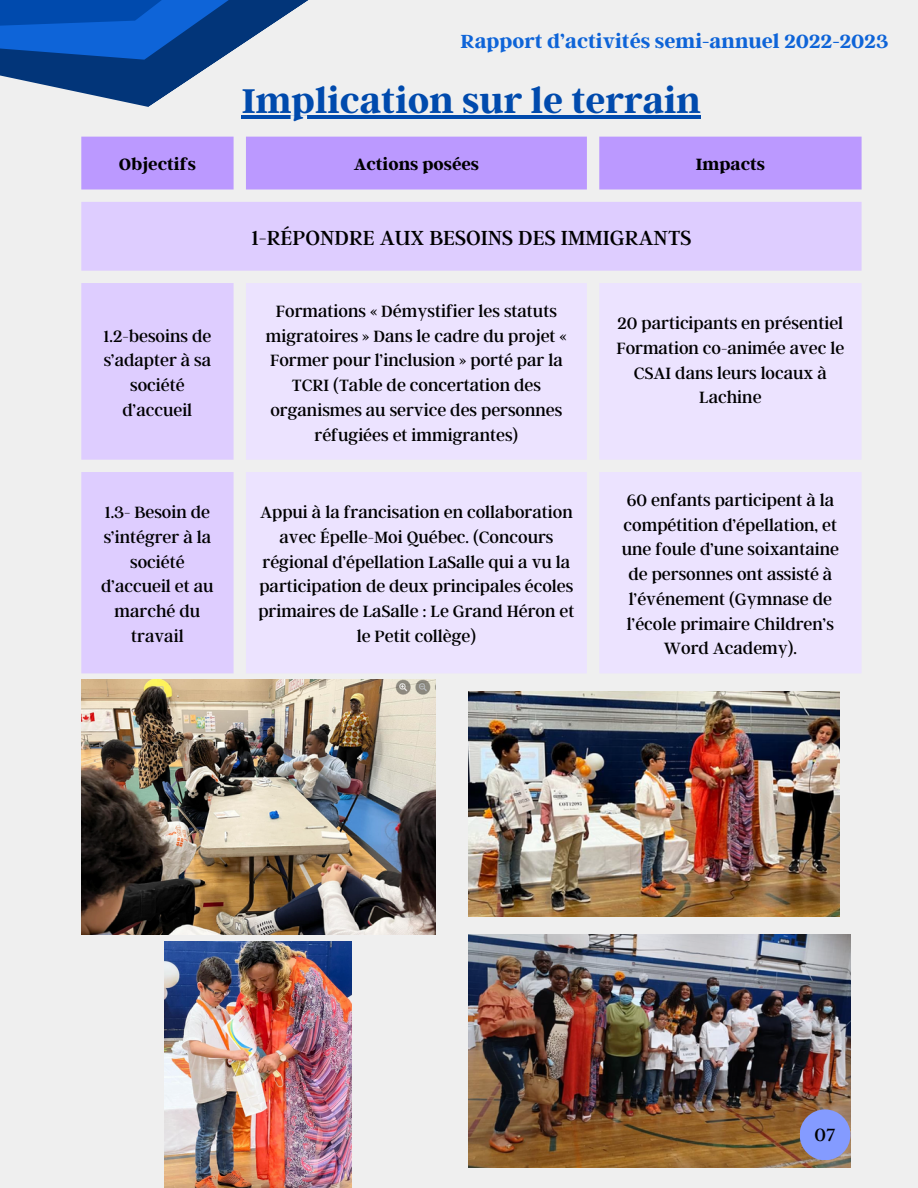
<style>
.page{position:relative;width:918px;height:1188px;background:#efefef}
.page>*{position:absolute;margin:0;border:0;box-sizing:border-box;transform-origin:0 0}
.t1{font:700 38.25px "Argent CF";color:#004aad}
.t2{font:22.65px "Argent CF";color:#000}
.t3{font:700 21.15px "Argent CF";color:#0e64d8}
.t4{font:19.65px "Argent CF";color:#000}
.t5{font:18.15px/24.8px "Argent CF";color:#000;text-align:center}
.t6{font:700 18.15px "Argent CF";color:#000}
</style>
<div class="page">
<svg style="left:0;top:0;width:496px;height:137px"></svg>
<div style="left:81px;top:137px;width:781px;height:53px;background:#b9f"></div>
<svg style="left:81px;top:202px;width:781px;height:471px;background:#e0d1fc"></svg>
<div style="left:246px;top:283px;width:616px;height:390px;background:#ece3ff"></div>
<img style="left:81px;top:680px;width:355px;height:254px">
<img style="left:468px;top:691px;width:371px;height:225px">
<img style="left:468px;top:935px;width:383px;height:232px">
<img style="left:165px;top:941px;width:186px;height:247px">
<hr style="left:242px;top:116px;width:459px;height:3px;background:#004aad">
<div style="left:800px;top:1109px;width:50px;height:51px;background:#849bff;border-radius:50%"></div>
<p class="t3" style="left:461px;top:27px;width:429px">Rapport d’activités semi-annuel 2022-2023</p>
<p class="t1" style="left:242px;top:76px;width:461px">Implication sur le terrain</p>
<p class="t6" style="left:119px;top:153px;width:79px">Objectifs</p>
<p class="t6" style="left:354px;top:153px;width:127px">Actions posées</p>
<h1 class="t6" style="left:696px;top:153px;width:71px">Impacts</h1>
<p class="t5" style="left:104px;top:322px;width:109px">1.2-besoins de s’adapter à sa société d’accueil</p>
<p class="t2" style="left:251px;top:223px;width:441px">1-RÉPONDRE AUX BESOINS DES IMMIGRANTS</p>
<p class="t5" style="left:266px;top:298px;width:302px">Formations « Démystifier les statuts migratoires » Dans le cadre du projet « Former pour l’inclusion » porté par la TCRI (Table de concertation des organismes au service des personnes réfugiées et immigrantes)</p>
<p class="t5" style="left:618px;top:310px;width:227px">20 participants en présentiel</p>
<p class="t5" style="left:616px;top:335px;width:229px">Formation co-animée avec le<br>CSAI dans leurs locaux à<br>Lachine</p>
<p class="t5" style="left:101px;top:499px;width:114px">1.3- Besoin de s’intégrer à la société d’accueil et au marché du travail</p>
<p class="t5" style="left:258px;top:499px;width:318px">Appui à la francisation en collaboration avec Épelle-Moi Québec. (Concours régional d’épellation LaSalle qui a vu la participation de deux principales écoles primaires de LaSalle : Le Grand Héron et le Petit collège)</p>
<p class="t5" style="left:622px;top:487px;width:219px">60 enfants participent à la compétition d’épellation, et une foule d’une soixantaine de personnes ont assisté à l’événement (Gymnase de l’école primaire Children’s<br>Word Academy).</p>
<p class="t4" style="left:815px;top:1122px;width:22px">07</p>
</div>
